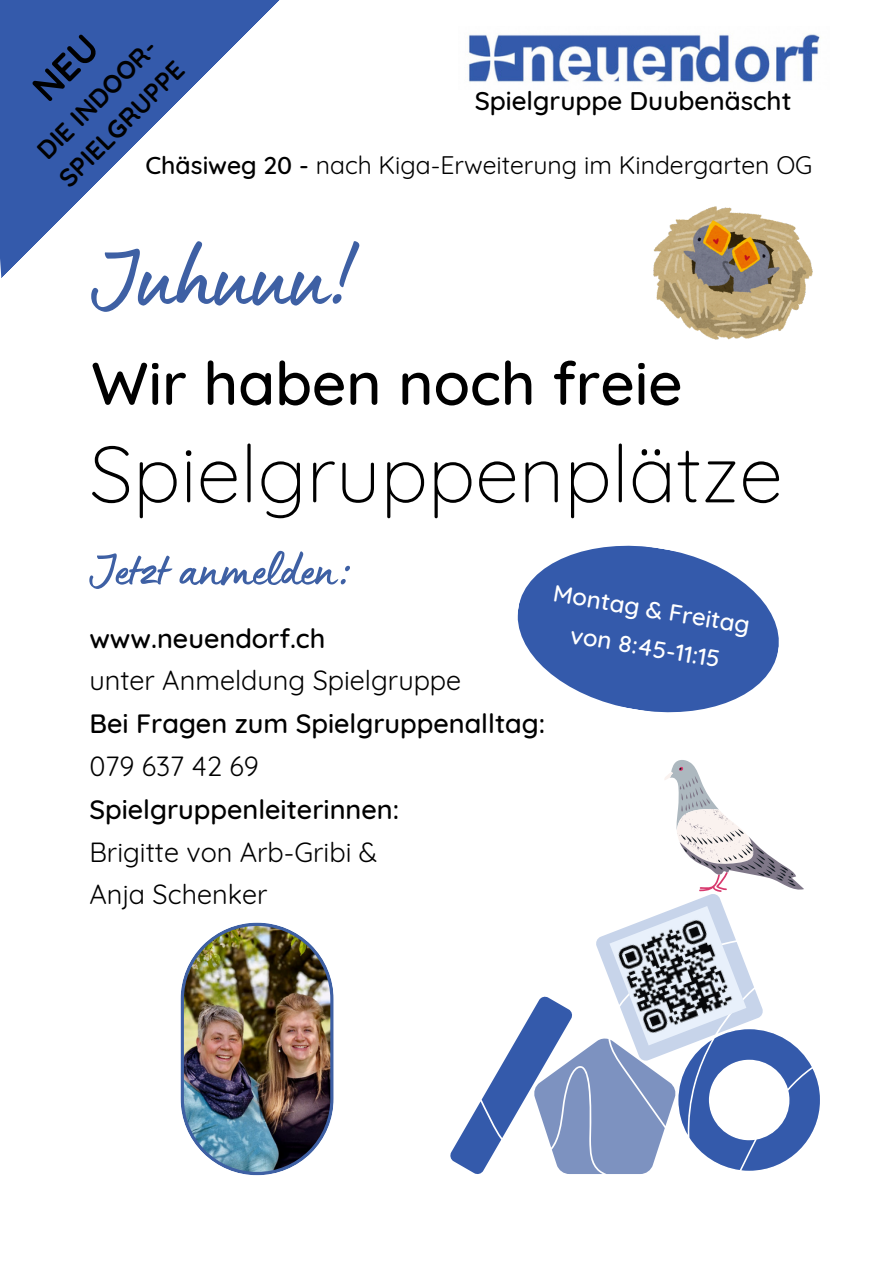
<style>
.page{position:relative;width:894px;height:1264px;background:#fff}
.page>*{position:absolute;margin:0;border:0;box-sizing:border-box;transform-origin:0 0}
.t1{font:90px "Lumios Marker";color:#3e60a4}
.t2{font:300 79.5px "Quicksand";color:#000}
.t3{font:500 60px "Quicksand";color:#000}
.t4{font:50.7px "Lumios Marker";color:#3e60a4}
.t5{font:500 27px "Quicksand";color:#000}
.t6{font:27px "Quicksand";color:#000}
.t7{font:500 26.1px "Quicksand";color:#000}
.t8{font:700 25.5px/34.8px "Quicksand";color:#000}
.t9{font:24.75px "Quicksand";color:#000}
.t10{font:500 24px "Quicksand";color:#fff}
.s1{font-weight:500}
</style>
<div class="page">
<svg style="left:0;top:0;width:280px;height:278px"></svg>
<img style="left:468px;top:34px;width:352px;height:49px">
<img style="left:653px;top:207px;width:159px;height:133px">
<svg style="left:450px;top:760px;width:369px;height:413px"></svg>
<img style="left:180px;top:922px;width:153px;height:253px">
<svg style="left:517px;top:545px;width:262px;height:168px;fill:#345aab"></svg>
<img style="left:609px;top:906px;width:137px;height:139px">
<div style="left:31px;top:34px;width:69px;height:68px;background:#345aab"></div>
<p class="t8" style="left:26px;top:145px;width:167px;rotate:-45deg">DIE INDOOR-<br>SPIELGRUPPE</p>
<h5 class="t7" style="left:474px;top:84px;width:318px">Spielgruppe Duubenäscht</h5>
<p class="t9" style="left:145px;top:149px;width:668px"><span class="s1">Chäsiweg 20 -</span> nach Kiga-Erweiterung im Kindergarten OG</p>
<p class="t1" style="left:91px;top:248px;width:264px">Juhuuu!</p>
<p class="t3" style="left:91px;top:345px;width:592px">Wir haben noch freie</p>
<h2 class="t2" style="left:89px;top:423px;width:694px">Spielgruppenplätze</h2>
<p class="t4" style="left:89px;top:553px;width:262px">Jetzt anmelden:</p>
<p class="t5" style="left:89px;top:620px;width:237px">www.neuendorf.ch</p>
<p class="t6" style="left:89px;top:663px;width:373px">unter Anmeldung Spielgruppe</p>
<h4 class="t5" style="left:89px;top:706px;width:457px">Bei Fragen zum Spielgruppenalltag:</h4>
<p class="t6" style="left:89px;top:749px;width:171px">079 637 42 69</p>
<p class="t5" style="left:89px;top:791px;width:311px">Spielgruppenleiterinnen:</p>
<p class="t6" style="left:89px;top:834px;width:289px">Brigitte von Arb-Gribi &amp;</p>
<p class="t6" style="left:89px;top:877px;width:180px">Anja Schenker</p>
<p class="t10" style="left:555px;top:578px;width:200px;rotate:9deg">Montag &amp; Freitag</p>
<h1 class="t10" style="left:572px;top:619px;width:153px;rotate:9deg">von 8:45-11:15</h1>
</div>
